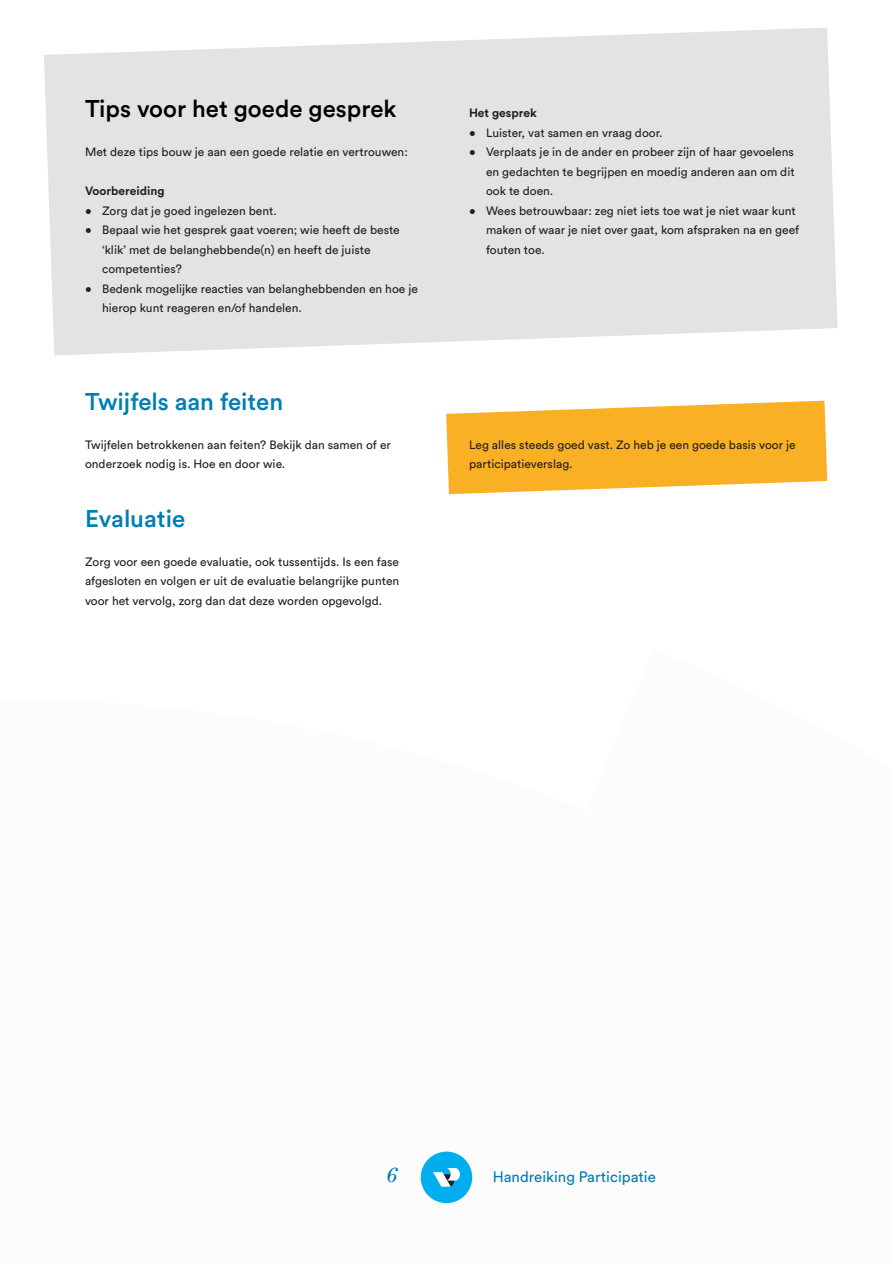
<style>
.page{position:relative;width:893px;height:1263px;background:#fff}
.page>*{position:absolute;margin:0;border:0;box-sizing:border-box;transform-origin:0 0}
.Subtitel_lopende_tekst_H2{font:500 24px "Circular Std";color:#007db3}
.Subtitel_lopende_tekst_H2-2{font:500 24px "Circular Std";color:#000001}
.t1{font:italic 21px "Century Schoolbook";color:#007db3}
.t2{font:15px "Circular Std";color:#007db3}
.Broodtekst_lopende_tekst{font:12px/19.5px "Circular Std";color:#231f20}
.Broodtekst_lopende_tekst-2{font:700 12px "Circular Std";color:#231f20}
</style>
<div class="page">
<svg style="left:44px;top:28px;width:794px;height:327px;background:#e5e5e5"></svg>
<svg style="left:446px;top:401px;width:381px;height:93px;background:#fabb43"></svg>
<div style="left:421px;top:1151px;width:51px;height:52px;background:#00aeef;border-radius:50%"></div>
<svg style="left:433px;top:1168px;width:27px;height:19px"></svg>
<h2 class="Subtitel_lopende_tekst_H2-2" style="left:85px;top:94px;width:313px">Tips voor het goede gesprek</h2>
<p class="Broodtekst_lopende_tekst" style="left:85px;top:142px;width:324px">Met deze tips bouw je aan een goede relatie en vertrouwen:</p>
<p class="Broodtekst_lopende_tekst-2" style="left:85px;top:183px;width:81px">Voorbereiding</p>
<p class="Broodtekst_lopende_tekst" style="left:85px;top:200px;width:193px">• Zorg dat je goed ingelezen bent.</p>
<p class="Broodtekst_lopende_tekst" style="left:102px;top:220px;width:299px;text-indent:-17px">• Bepaal wie het gesprek gaat voeren; wie heeft de beste ‘klik’ met de belanghebbende(n) en heeft de juiste competenties?</p>
<p class="Broodtekst_lopende_tekst" style="left:102px;top:278px;width:317px;text-indent:-17px">• Bedenk mogelijke reacties van belanghebbenden en hoe je hierop kunt reageren en/of handelen.</p>
<h2 class="Subtitel_lopende_tekst_H2" style="left:85px;top:386px;width:200px">Twijfels aan feiten</h2>
<p class="Broodtekst_lopende_tekst" style="left:85px;top:434px;width:307px">Twijfelen betrokkenen aan feiten? Bekijk dan samen of er onderzoek nodig is. Hoe en door wie.</p>
<h2 class="Subtitel_lopende_tekst_H2" style="left:85px;top:503px;width:102px">Evaluatie</h2>
<p class="Broodtekst_lopende_tekst" style="left:85px;top:551px;width:316px;text-align:justify">Zorg voor een goede evaluatie, ook tussentijds. Is een fase afgesloten en volgen er uit de evaluatie belangrijke punten voor het vervolg, zorg dan dat deze worden opgevolgd.</p>
<p class="Broodtekst_lopende_tekst-2" style="left:469px;top:105px;width:69px">Het gesprek</p>
<p class="Broodtekst_lopende_tekst" style="left:469px;top:122px;width:195px">• Luister, vat samen en vraag door.</p>
<p class="Broodtekst_lopende_tekst" style="left:486px;top:142px;width:310px;text-align:justify;text-indent:-17px">• Verplaats je in de ander en probeer zijn of haar gevoelens en gedachten te begrijpen en moedig anderen aan om dit ook te doen.</p>
<p class="Broodtekst_lopende_tekst" style="left:486px;top:200px;width:315px;text-indent:-17px">• Wees betrouwbaar: zeg niet iets toe wat je niet waar kunt maken of waar je niet over gaat, kom afspraken na en geef fouten toe.</p>
<p class="Broodtekst_lopende_tekst" style="left:469px;top:434px;width:328px">Leg alles steeds goed vast. Zo heb je een goede basis voor je participatieverslag.</p>
<h2 class="t1" style="left:386px;top:1162px;width:13px">6</h2>
<p class="t2" style="left:493px;top:1167px;width:165px">Handreiking Participatie</p>
</div>
